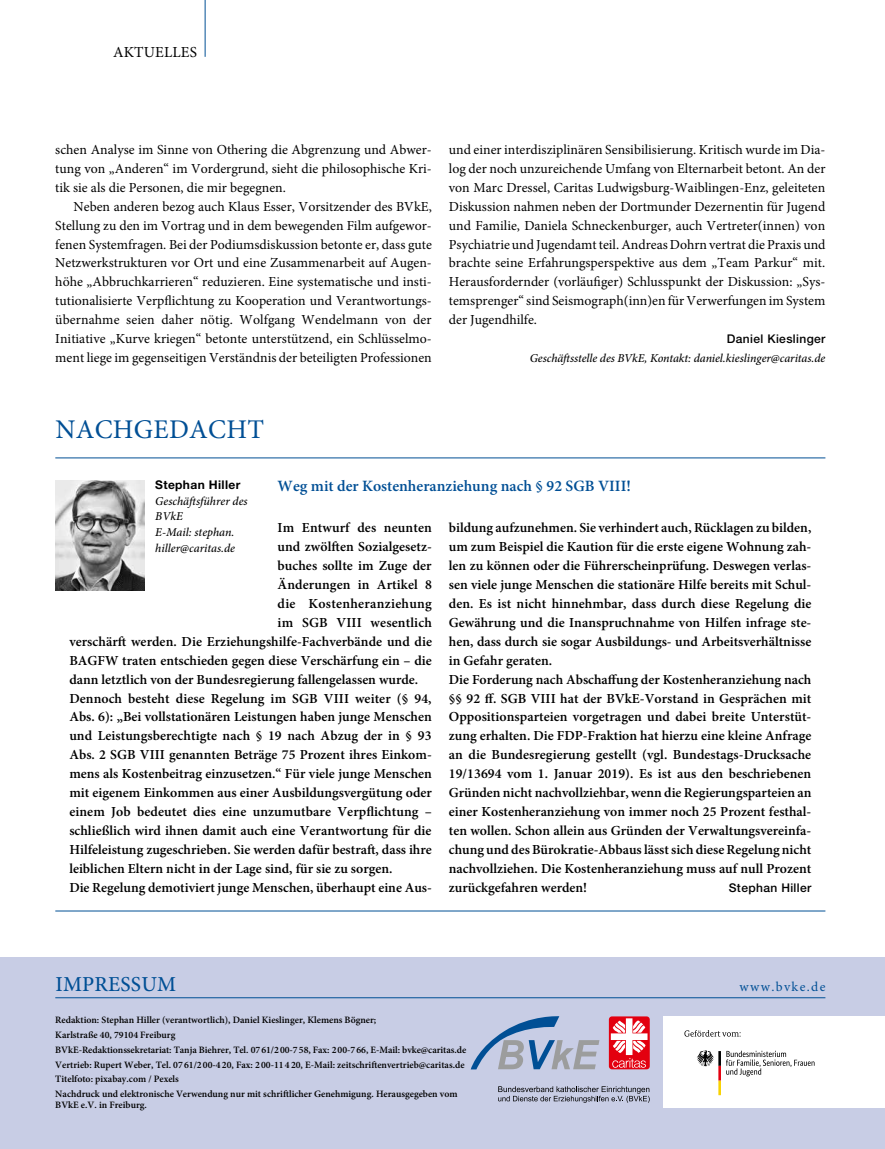
<style>
.page{position:relative;width:885px;height:1149px;background:#fff}
.page>*{position:absolute;margin:0;border:0;box-sizing:border-box;transform-origin:0 0}
.t1{font:27px "Minion Pro";letter-spacing:.01em;color:#004f95}
.t2{font:500 21.3px "Minion Pro";letter-spacing:.01em;color:#004f95}
.t3{font:600 15.75px "Minion Pro";color:#004f95}
.t4{font:15.3px "Minion Pro";letter-spacing:.01em;color:#000}
.t5{font:600 13.8px/18.9px "Minion Pro";color:#000}
.t6{font:13.8px/18.9px "Minion Pro";color:#000;text-align:justify}
.t7{font:600 13.8px "Minion Pro";letter-spacing:.02em;color:#000}
.t8{font:13.5px "Minion Pro";letter-spacing:.1em;color:#004f95}
.t9{font:italic 500 12px/15.8px "Minion Pro";color:#000}
.t10{font:500 12px "Helvetica Neue LT Std";letter-spacing:.03em;color:#000}
.t11{font:700 12px "Helvetica Neue LT Std";letter-spacing:.03em;color:#000}
.t12{font:600 9.75px/14.7px "Minion Pro";color:#000}
</style>
<div class="page">
<hr style="left:205px;top:0;width:1px;height:57px;background:#004f95">
<div style="left:0;top:957px;width:884px;height:191px;background:#c8cde5"></div>
<hr style="left:55px;top:996px;width:770px;height:1px;background:#004f95">
<svg style="left:471px;top:1016px;width:128px;height:53px"></svg>
<svg style="left:608px;top:1016px;width:41px;height:52px;background:#ed6d76"></svg>
<svg style="left:498px;top:1086px;width:151px;height:16px"></svg>
<div style="left:663px;top:1015px;width:221px;height:92px;background:#fff"></div>
<svg style="left:726px;top:1050px;width:88px;height:26px"></svg>
<svg style="left:697px;top:1050px;width:23px;height:44px"></svg>
<svg style="left:684px;top:1030px;width:56px;height:6px"></svg>
<hr style="left:55px;top:457px;width:770px;height:1px;background:#004f95">
<img style="left:55px;top:480px;width:90px;height:110px">
<hr style="left:55px;top:910px;width:770px;height:1px;background:#004f95">
<p class="t4" style="left:113px;top:42px;width:85px">AKTUELLES</p>
<p class="t6" style="left:55px;top:140px;width:378px">schen Analyse im Sinne von Othering die Abgrenzung und Abwer&shy;tung von „Anderen“ im Vordergrund, sieht die philosophische Kri&shy;tik sie als die Personen, die mir begegnen.</p>
<p class="t6" style="left:55px;top:197px;width:378px;text-indent:18px">Neben anderen bezog auch Klaus Esser, Vorsitzender des BVkE, Stellung zu den im Vortrag und in dem bewegenden Film aufgewor&shy;fenen Systemfragen. Bei der Podiumsdiskussion betonte er, dass gute Netzwerkstrukturen vor Ort und eine Zusammenarbeit auf Augen&shy;höhe „Abbruchkarrieren“ reduzieren. Eine systematische und insti&shy;tutionalisierte Verpflichtung zu Kooperation und Verantwortungs&shy;übernahme seien daher nötig. Wolfgang Wendelmann von der Initiative „Kurve kriegen“ betonte unterstützend, ein Schlüsselmo&shy;ment liege im gegenseitigen Verständnis der beteiligten Professionen</p>
<p class="t6" style="left:449px;top:140px;width:378px">und einer interdisziplinären Sensibilisierung. Kritisch wurde im Dia&shy;log der noch unzureichende Umfang von Elternarbeit betont. An der von Marc Dressel, Caritas Ludwigsburg-Waiblingen-Enz, geleiteten Diskussion nahmen neben der Dortmunder Dezernentin für Jugend und Familie, Daniela Schneckenburger, auch Vertreter(innen) von Psychiatrie und Jugendamt teil. Andreas Dohrn vertrat die Praxis und brachte seine Erfahrungsperspektive aus dem „Team Parkur“ mit.<br>Herausfordernder (vorläufiger) Schlusspunkt der Diskussion: „Sys&shy;temsprenger“ sind Seismograph(inn)en für Verwerfungen im System der Jugendhilfe.</p>
<p class="t10" style="left:726px;top:331px;width:100px">Daniel Kieslinger</p>
<p class="t9" style="left:529px;top:350px;width:297px">Geschäftsstelle des BVkE, Kontakt: daniel.kieslinger@caritas.de</p>
<h1 class="t1" style="left:55px;top:411px;width:210px">NACHGEDACHT</h1>
<p class="t11" style="left:155px;top:477px;width:87px">Stephan Hiller</p>
<p class="t9" style="left:155px;top:492px;width:94px">Geschäftsführer des<br>BVkE<br>E-Mail: stephan. hiller@caritas.de</p>
<p class="t3" style="left:277px;top:475px;width:354px">Weg mit der Kostenheranziehung nach § 92 SGB VIII!</p>
<p class="t5" style="left:277px;top:518px;width:156px">Im Entwurf des neunten</p>
<p class="t5" style="left:277px;top:537px;width:156px">und zwölften Sozialgesetz-</p>
<p class="t5" style="left:277px;top:556px;width:156px">buches sollte im Zuge der</p>
<p class="t5" style="left:277px;top:575px;width:156px">Änderungen in Artikel 8</p>
<p class="t7" style="left:277px;top:593px;width:156px">die Kostenheranziehung</p>
<p class="t5" style="left:277px;top:612px;width:156px">im SGB VIII wesentlich</p>
<p class="t5" style="left:69px;top:631px;width:364px">verschärft werden. Die Erziehungshilfe-Fachverbände und die</p>
<p class="t5" style="left:69px;top:650px;width:364px">BAGFW traten entschieden gegen diese Verschärfung ein – die</p>
<p class="t5" style="left:69px;top:669px;width:350px">dann letztlich von der Bundesregierung fallengelassen wurde.</p>
<p class="t5" style="left:69px;top:688px;width:364px">Dennoch besteht diese Regelung im SGB VIII weiter (§ 94,</p>
<p class="t5" style="left:69px;top:707px;width:364px">Abs. 6): „Bei vollstationären Leistungen haben junge Menschen</p>
<p class="t5" style="left:69px;top:726px;width:364px">und Leistungsberechtigte nach § 19 nach Abzug der in § 93</p>
<p class="t5" style="left:69px;top:745px;width:364px">Abs. 2 SGB VIII genannten Beträge 75 Prozent ihres Einkom-</p>
<p class="t5" style="left:69px;top:764px;width:364px">mens als Kostenbeitrag einzusetzen.“ Für viele junge Menschen</p>
<p class="t5" style="left:69px;top:782px;width:364px">mit eigenem Einkommen aus einer Ausbildungsvergütung oder</p>
<p class="t5" style="left:69px;top:801px;width:364px">einem Job bedeutet dies eine unzumutbare Verpflichtung –</p>
<p class="t5" style="left:69px;top:820px;width:363px">schließlich wird ihnen damit auch eine Verantwortung für die</p>
<p class="t5" style="left:69px;top:839px;width:364px">Hilfeleistung zugeschrieben. Sie werden dafür bestraft, dass ihre</p>
<p class="t5" style="left:69px;top:858px;width:324px">leiblichen Eltern nicht in der Lage sind, für sie zu sorgen.</p>
<p class="t5" style="left:69px;top:877px;width:364px">Die Regelung demotiviert junge Menschen, überhaupt eine Aus-</p>
<p class="t5" style="left:449px;top:518px;width:364px">bildung aufzunehmen. Sie verhindert auch, Rücklagen zu bilden, um zum Beispiel die Kaution für die erste eigene Wohnung zah&shy;len zu können oder die Führerscheinprüfung. Deswegen verlas&shy;sen viele junge Menschen die stationäre Hilfe bereits mit Schul&shy;den. Es ist nicht hinnehmbar, dass durch diese Regelung die Gewährung und die Inanspruchnahme von Hilfen infrage ste&shy;hen, dass durch sie sogar Ausbildungs- und Arbeitsverhältnisse in Gefahr geraten.<br>Die Forderung nach Abschaffung der Kostenheranziehung nach §§ 92 ff. SGB VIII hat der BVkE-Vorstand in Gesprächen mit Oppositionsparteien vorgetragen und dabei breite Unterstüt&shy;zung erhalten. Die FDP-Fraktion hat hierzu eine kleine Anfrage an die Bundesregierung gestellt (vgl. Bundestags-Drucksache 19/13694 vom 1. Januar 2019). Es ist aus den beschriebenen Gründen nicht nachvollziehbar, wenn die Regierungsparteien an einer Kostenheranziehung von immer noch 25 Prozent festhal&shy;ten wollen. Schon allein aus Gründen der Verwaltungsvereinfa&shy;chung und des Bürokratie-Abbaus lässt sich diese Regelung nicht nachvollziehen. Die Kostenheranziehung muss auf null Prozent zurückgefahren werden!</p>
<p class="t10" style="left:728px;top:879px;width:84px">Stephan Hiller</p>
<h2 class="t2" style="left:55px;top:968px;width:122px">IMPRESSUM</h2>
<p class="t8" style="left:739px;top:976px;width:87px">www.bvke.de</p>
<p class="t12" style="left:55px;top:1012px;width:412px">Redaktion: Stephan Hiller (verantwortlich), Daniel Kieslinger, Klemens Bögner;<br>Karlstraße 40, 79104 Freiburg<br>BVkE-Redaktionssekretariat: Tanja Biehrer, Tel. 0761/200-758, Fax: 200-766, E-Mail: bvke@caritas.de Vertrieb: Rupert Weber, Tel. 07 61/2 00-4 20, Fax: 2 00-11 4 20, E-Mail: zeitschriftenvertrieb@caritas.de Titelfoto: pixabay.com / Pexels<br>Nachdruck und elektronische Verwendung nur mit schriftlicher Genehmigung. Herausgegeben vom</p>
<p class="t12" style="left:55px;top:1096px;width:93px">BVkE e.V. in Freiburg.</p>
</div>
